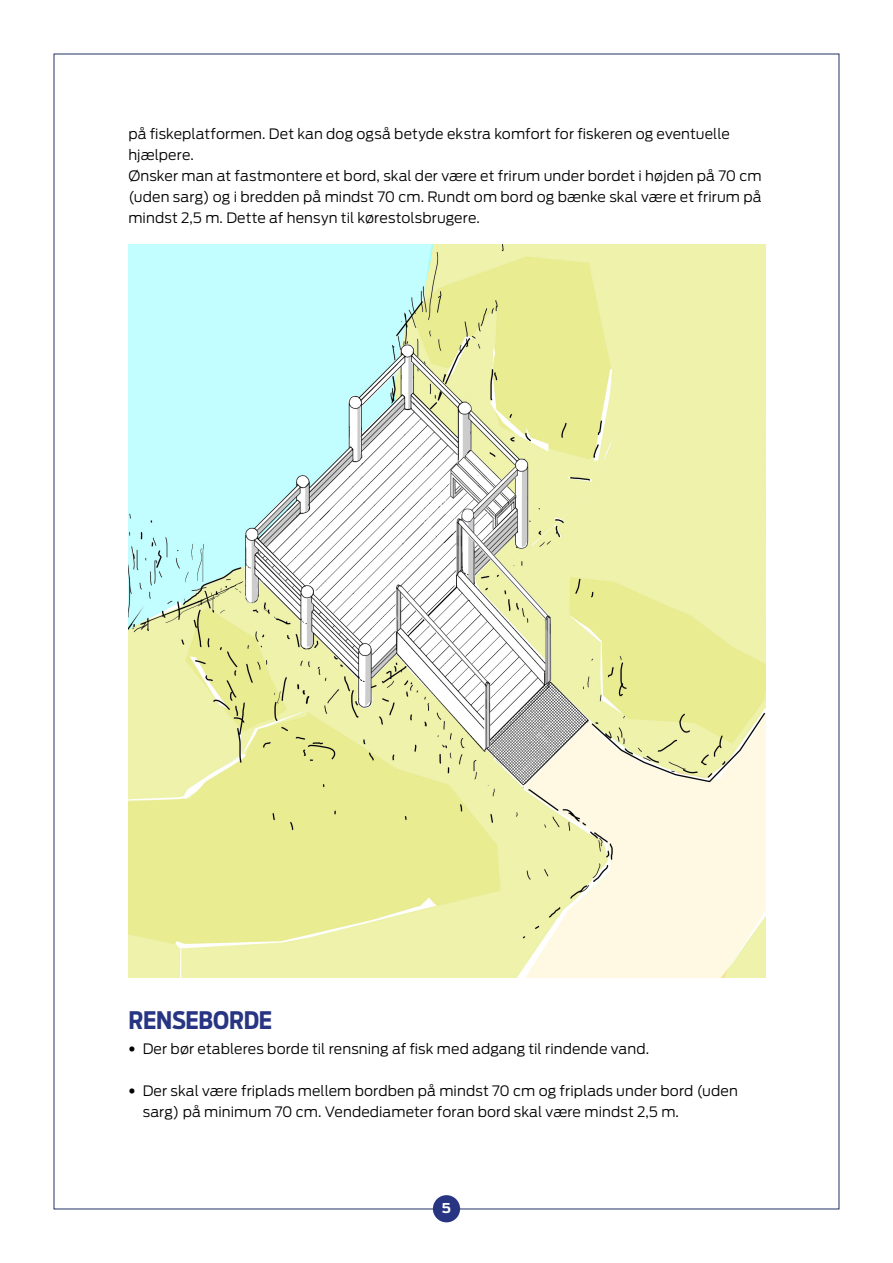
<style>
.page{position:relative;width:893px;height:1263px;background:#fff}
.page>*{position:absolute;margin:0;border:0;box-sizing:border-box;transform-origin:0 0}
.t1{font:700 24px "Antenna Condensed";letter-spacing:-.015em;color:#283583}
.t2{font:300 14.25px/21px "Antenna";letter-spacing:.005em;color:#000}
.t3{font:700 13.5px "Antenna";color:#fff}
.s1{font-family:"Avenir"}
</style>
<div class="page">
<img style="left:128px;top:244px;width:637px;height:733px">
<div style="left:433px;top:1195px;width:27px;height:27px;background:#283583;border-radius:50%"></div>
<p class="t2" style="left:128px;top:123px;width:635px">på fiskeplatformen. Det kan dog også betyde ekstra komfort for fiskeren og eventuelle hjælpere.<br>Ønsker man at fastmontere et bord, skal der være et frirum under bordet i højden på 70 cm (uden sarg) og i bredden på mindst 70 cm. Rundt om bord og bænke skal være et frirum på mindst 2,5 m. Dette af hensyn til kørestolsbrugere.</p>
<h1 class="t1" style="left:128px;top:1003px;width:145px">RENSEBORDE</h1>
<p class="t2" style="left:128px;top:1038px;width:522px"><span class="s1">•</span> Der bør etableres borde til rensning af fisk med adgang til rindende vand.</p>
<p class="t2" style="left:143px;top:1080px;width:597px;text-indent:-14px"><span class="s1">•</span> Der skal være friplads mellem bordben på mindst 70 cm og friplads under bord (uden sarg) på minimum 70 cm. Vendediameter foran bord skal være mindst 2,5 m.</p>
<p class="t3" style="left:442px;top:1199px;width:11px">5</p>
</div>
